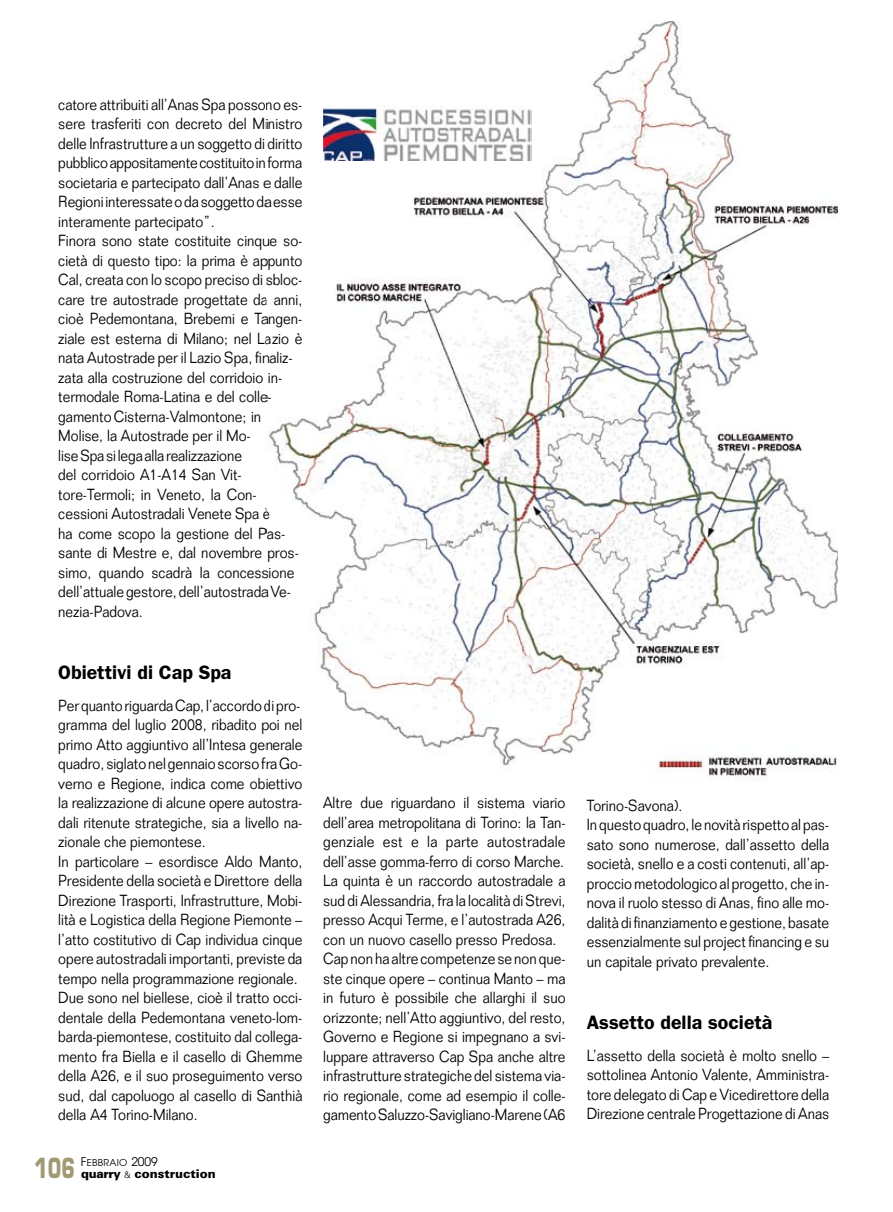
<style>
.page{position:relative;width:893px;height:1212px;background:#fff}
.page>*{position:absolute;margin:0;border:0;box-sizing:border-box;transform-origin:0 0}
.t1{font:700 27px "Eurostile";color:#a19a74;scale:.7 1}
.t2{font:600 19.5px "Franklin Gothic";color:#000}
.t3{font:300 15.75px/19.5px "Folio";color:#000;scale:.9 1}
.t4{font:900 12px "Univers";color:#000}
.t5{font:9.45px "Avant Garde";letter-spacing:.03em;color:#000}
.s1{font-size:12px}
.s2{font-weight:300;font-size:9px}
</style>
<div class="page">
<img style="left:267px;top:21px;width:571px;height:759px">
<img style="left:323px;top:106px;width:208px;height:55px">
<p class="t3" style="left:58px;top:94px;width:273px">catore attribuiti all’Anas Spa possono es&shy;sere trasferiti con decreto del Ministro delle Infrastrutture a un soggetto di diritto pubblico appositamente costituito in forma societaria e partecipato dall’Anas e dalle Regioni interessate o da soggetto da esse interamente partecipato”.<br>Finora sono state costituite cinque so&shy;cietà di questo tipo: la prima è appunto Cal, creata con lo scopo preciso di sbloc&shy;care tre autostrade progettate da anni, cioè Pedemontana, Brebemi e Tangen&shy;ziale est esterna di Milano; nel Lazio è nata Autostrade per il Lazio Spa, finaliz&shy;zata alla costruzione del corridoio in&shy;termodale Roma-Latina e del colle&shy;gamento Cisterna-Valmontone; in Molise, la Autostrade per il Mo-<br>lise Spa si lega alla realizzazione<br>del corridoio A1-A14 San Vit&shy;tore-Termoli; in Veneto, la Con&shy;cessioni Autostradali Venete Spa è<br>ha come scopo la gestione del Pas&shy;sante di Mestre e, dal novembre pros&shy;simo, quando scadrà la concessione dell’attuale gestore, dell’autostrada Ve&shy;nezia-Padova.</p>
<p class="t2" style="left:58px;top:661px;width:175px">Obiettivi di Cap Spa</p>
<p class="t3" style="left:58px;top:695px;width:273px">Per quanto riguarda Cap, l’accordo di pro&shy;gramma del luglio 2008, ribadito poi nel primo Atto aggiuntivo all’Intesa generale quadro, siglato nel gennaio scorso fra Go&shy;verno e Regione, indica come obiettivo la realizzazione di alcune opere autostra&shy;dali ritenute strategiche, sia a livello na&shy;zionale che piemontese.<br>In particolare – esordisce Aldo Manto, Presidente della società e Direttore della Direzione Trasporti, Infrastrutture, Mobi&shy;lità e Logistica della Regione Piemonte – l’atto costitutivo di Cap individua cinque opere autostradali importanti, previste da tempo nella programmazione regionale.<br>Due sono nel biellese, cioè il tratto occi&shy;dentale della Pedemontana veneto-lom&shy;barda-piemontese, costituito dal collega&shy;mento fra Biella e il casello di Ghemme della A26, e il suo proseguimento verso sud, dal capoluogo al casello di Santhià della A4 Torino-Milano.</p>
<p class="t5" style="left:81px;top:1157px;width:79px"><span class="s1">F</span>EBBRAIO <span class="s1">2009</span></p>
<h1 class="t1" style="left:34px;top:1151px;width:60px">106</h1>
<p class="t4" style="left:81px;top:1166px;width:136px">quarry <span class="s2">&amp;</span> construction</p>
<p class="t3" style="left:323px;top:793px;width:271px">Altre due riguardano il sistema viario dell’area metropolitana di Torino: la Tan&shy;genziale est e la parte autostradale dell’asse gomma-ferro di corso Marche.<br>La quinta è un raccordo autostradale a sud di Alessandria, fra la località di Strevi, presso Acqui Terme, e l’autostrada A26, con un nuovo casello presso Predosa.<br>Cap non ha altre competenze se non que&shy;ste cinque opere – continua Manto – ma in futuro è possibile che allarghi il suo orizzonte; nell’Atto aggiuntivo, del resto, Governo e Regione si impegnano a svi&shy;luppare attraverso Cap Spa anche altre infrastrutture strategiche del sistema via&shy;rio regionale, come ad esempio il colle&shy;gamento Saluzzo-Savigliano-Marene (A6</p>
<p class="t3" style="left:587px;top:796px;width:271px">Torino-Savona).<br>In questo quadro, le novità rispetto al pas&shy;sato sono numerose, dall’assetto della società, snello e a costi contenuti, all’ap&shy;proccio metodologico al progetto, che in&shy;nova il ruolo stesso di Anas, fino alle mo&shy;dalità di finanziamento e gestione, basate essenzialmente sul project financing e su un capitale privato prevalente.</p>
<p class="t2" style="left:587px;top:1011px;width:187px">Assetto della società</p>
<p class="t3" style="left:587px;top:1045px;width:271px;text-align:justify">L’assetto della società è molto snello – sottolinea Antonio Valente, Amministra&shy;tore delegato di Cap e Vicedirettore della Direzione centrale Progettazione di Anas</p>
</div>
